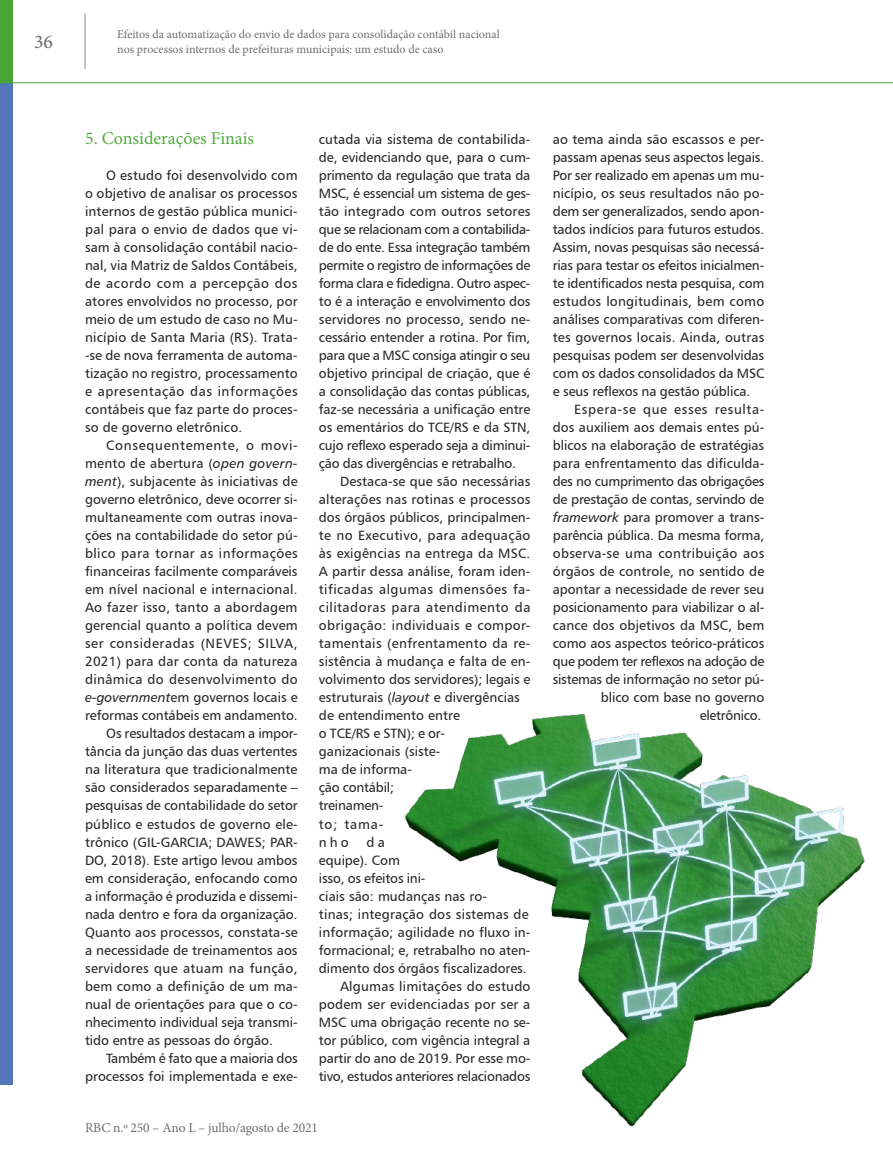
<style>
.page{position:relative;width:893px;height:1170px;background:#fff}
.page>*{position:absolute;margin:0;border:0;box-sizing:border-box;transform-origin:0 0}
.t1{font:500 19.5px "Minion Pro";color:#706f6f}
.ARTIGO_titulo_1{font:18px "Minion Pro";color:#52aa40}
.ARTIGO_texto{font:13.5px/18px "Humanist 777 BT Roman B";letter-spacing:-.005em;color:#282827;text-align:justify}
.t2{font:13.5px "Minion Pro";letter-spacing:-.01em;color:#706f6f}
.t3{font:12px/15px "Minion Pro";color:#706f6f}
.s1{font-family:"Humanist 777 BT Italic B"}
</style>
<div class="page">
<div style="left:0;top:82px;width:13px;height:1002px;background:#5477b9"></div>
<div style="left:0;top:0;width:13px;height:82px;background:#49a536"></div>
<hr style="left:85px;top:14px;width:1px;height:55px;background:#878787">
<hr style="left:0;top:82px;width:893px;height:1px;background:#49a536">
<img style="left:404px;top:714px;width:461px;height:413px">
<h1 class="t1" style="left:34px;top:29px;width:20px">36</h1>
<p class="t3" style="left:117px;top:27px;width:384px">Efeitos da automatização do envio de dados para consolidação contábil nacional nos processos internos de prefeituras municipais: um estudo de caso</p>
<p class="ARTIGO_titulo_1" style="left:85px;top:126px;width:171px">5. Considerações Finais</p>
<p class="ARTIGO_texto" style="left:85px;top:166px;width:214px;text-indent:21px">O estudo foi desenvolvido com o objetivo de analisar os processos internos de gestão pública munici&shy;pal para o envio de dados que vi&shy;sam à consolidação contábil nacio&shy;nal, via Matriz de Saldos Contábeis, de acordo com a percepção dos atores envolvidos no processo, por meio de um estudo de caso no Mu&shy;nicípio de Santa Maria (RS). Trata--se de nova ferramenta de automa&shy;tização no registro, processamento e apresentação das informações contábeis que faz parte do proces&shy;so de governo eletrônico.</p>
<p class="ARTIGO_texto" style="left:85px;top:436px;width:214px;text-indent:21px">Consequentemente, o movi&shy;mento de abertura (<span class="s1">open govern&shy;ment</span>), subjacente às iniciativas de governo eletrônico, deve ocorrer si&shy;multaneamente com outras inova&shy;ções na contabilidade do setor pú&shy;blico para tornar as informações financeiras facilmente comparáveis em nível nacional e internacional.<br>Ao fazer isso, tanto a abordagem gerencial quanto a política devem ser consideradas (NEVES; SILVA, 2021) para dar conta da natureza dinâmica do desenvolvimento do <span class="s1">e-government</span>em governos locais e reformas contábeis em andamento.</p>
<p class="ARTIGO_texto" style="left:85px;top:724px;width:214px;text-indent:21px">Os resultados destacam a impor&shy;tância da junção das duas vertentes na literatura que tradicionalmente são considerados separadamente – pesquisas de contabilidade do setor público e estudos de governo ele&shy;trônico (GIL-GARCIA; DAWES; PAR-DO, 2018). Este artigo levou ambos em consideração, enfocando como a informação é produzida e dissemi&shy;nada dentro e fora da organização.<br>Quanto aos processos, constata-se a necessidade de treinamentos aos servidores que atuam na função, bem como a definição de um ma&shy;nual de orientações para que o co&shy;nhecimento individual seja transmi&shy;tido entre as pessoas do órgão.</p>
<p class="ARTIGO_texto" style="left:85px;top:1048px;width:214px;text-align:right">Também é fato que a maioria dos processos foi implementada e exe-</p>
<p class="ARTIGO_texto" style="left:319px;top:130px;width:213px">cutada via sistema de contabilida&shy;de, evidenciando que, para o cum&shy;primento da regulação que trata da MSC, é essencial um sistema de ges&shy;tão integrado com outros setores que se relacionam com a contabilida&shy;de do ente. Essa integração também permite o registro de informações de forma clara e fidedigna. Outro aspec&shy;to é a interação e envolvimento dos servidores no processo, sendo ne&shy;cessário entender a rotina. Por fim, para que a MSC consiga atingir o seu objetivo principal de criação, que é a consolidação das contas públicas, faz-se necessária a unificação entre os ementários do TCE/RS e da STN, cujo reflexo esperado seja a diminui&shy;ção das divergências e retrabalho.</p>
<p class="ARTIGO_texto" style="left:319px;top:472px;width:213px;text-align:left;text-indent:21px">Destaca-se que são necessárias alterações nas rotinas e processos dos órgãos públicos, principalmen&shy;te no Executivo, para adequação às exigências na entrega da MSC.<br>A partir dessa análise, foram iden&shy;tificadas algumas dimensões fa&shy;cilitadoras para atendimento da obrigação: individuais e compor&shy;tamentais (enfrentamento da re&shy;sistência à mudança e falta de en&shy;volvimento dos servidores); legais e estruturais (<span class="s1">layout</span> e divergências de entendimento entre<br>o TCE/RS e STN); e or-<br>ganizacionais (siste-<br>ma de informa-<br>ção contábil;<br>treinamen-<br>to; tama-<br>nho</p>
<p class="ARTIGO_texto" style="left:319px;top:832px;width:213px;text-align:left;text-indent:48px">da<br>equipe). Com<br>isso, os efeitos ini-<br>ciais são: mudanças nas ro-<br>tinas; integração dos sistemas de informação; agilidade no fluxo in&shy;formacional; e, retrabalho no aten&shy;dimento dos órgãos fiscalizadores.</p>
<p class="ARTIGO_texto" style="left:319px;top:976px;width:213px;text-indent:21px">Algumas limitações do estudo podem ser evidenciadas por ser a MSC uma obrigação recente no se&shy;tor público, com vigência integral a partir do ano de 2019. Por esse mo&shy;tivo, estudos anteriores relacionados</p>
<p class="t2" style="left:85px;top:1118px;width:234px">RBC n.º 250 – Ano L – julho/agosto de 2021</p>
<p class="ARTIGO_texto" style="left:553px;top:130px;width:213px">ao tema ainda são escassos e per&shy;passam apenas seus aspectos legais.<br>Por ser realizado em apenas um mu&shy;nicípio, os seus resultados não po&shy;dem ser generalizados, sendo apon&shy;tados indícios para futuros estudos.<br>Assim, novas pesquisas são necessá&shy;rias para testar os efeitos inicialmen&shy;te identificados nesta pesquisa, com estudos longitudinais, bem como análises comparativas com diferen&shy;tes governos locais. Ainda, outras pesquisas podem ser desenvolvidas com os dados consolidados da MSC e seus reflexos na gestão pública.</p>
<p class="ARTIGO_texto" style="left:553px;top:400px;width:213px;text-align:right">Espera-se que esses resulta&shy;dos auxiliem aos demais entes pú&shy;blicos na elaboração de estratégias para enfrentamento das dificulda&shy;des no cumprimento das obrigações de prestação de contas, servindo de <span class="s1">framework</span> para promover a trans&shy;parência pública. Da mesma forma, observa-se uma contribuição aos órgãos de controle, no sentido de apontar a necessidade de rever seu posicionamento para viabilizar o al&shy;cance dos objetivos da MSC, bem como aos aspectos teórico-práticos que podem ter reflexos na adoção de sistemas de informação no setor pú&shy;blico com base no governo eletrônico.</p>
</div>
